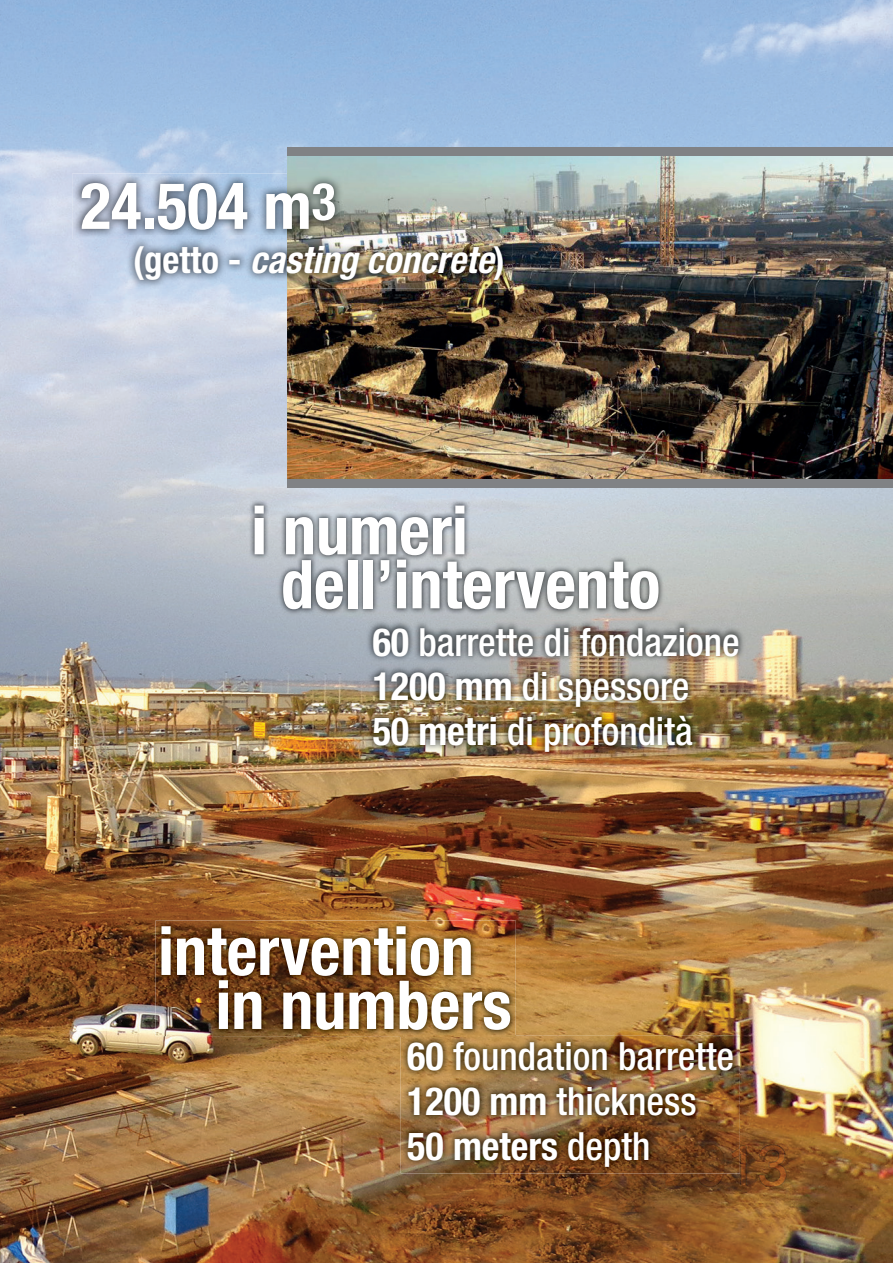
<style>
.page{position:relative;width:893px;height:1263px;background:#fff}
.page>*{position:absolute;margin:0;border:0;box-sizing:border-box;transform-origin:0 0}
.t1{font:700 condensed 67.5px/54px "Helvetica Neue";color:#fff}
.t2{font:700 condensed 64.8px "Helvetica Neue";color:#fff}
.t3{font:500 condensed 38.85px/44.5px "Helvetica Neue";color:#fff}
.t4{font:italic 700 condensed 37.5px "Helvetica Neue";color:#fff}
.s1{font-size:51.75px}
.s2{font-style:normal}
.s3{font-weight:700}
</style>
<div class="page">
<img style="left:0;top:0;width:893px;height:1263px">
<img style="left:287px;top:155px;width:606px;height:327px">
<div style="left:288px;top:147px;width:605px;height:9px;background:#808285"></div>
<div style="left:288px;top:479px;width:605px;height:9px;background:#808285"></div>
<img style="left:366px;top:620px;width:379px;height:138px">
<img style="left:401px;top:1035px;width:339px;height:138px">
<img style="left:72px;top:174px;width:272px;height:65px">
<img style="left:126px;top:236px;width:386px;height:53px">
<img style="left:249px;top:500px;width:415px;height:115px">
<img style="left:156px;top:920px;width:360px;height:116px">
<img style="left:401px;top:1035px;width:115px;height:1px">
<h2 class="t2" style="left:81px;top:167px;width:257px">24.504 m<span class="s1">3</span></h2>
<p class="t4" style="left:133px;top:236px;width:373px"><span class="s2">(getto -</span> casting concrete<span class="s2">)</span></p>
<h1 class="t1" style="left:281px;top:502px;width:381px;text-indent:-30px">i numeri dell’intervento</h1>
<p class="t3" style="left:373px;top:619px;width:369px"><span class="s3">60</span> barrette di fondazione<br><span class="s3">1200 mm</span> di spessore<br><span class="s3">50 metri</span> di profondità</p>
<h1 class="t1" style="left:215px;top:923px;width:298px;text-indent:-57px">intervention in numbers</h1>
<p class="t3" style="left:407px;top:1034px;width:328px"><span class="s3">60</span> foundation barrette<br><span class="s3">1200 mm</span> thickness<br><span class="s3">50 meters</span> depth</p>
</div>
